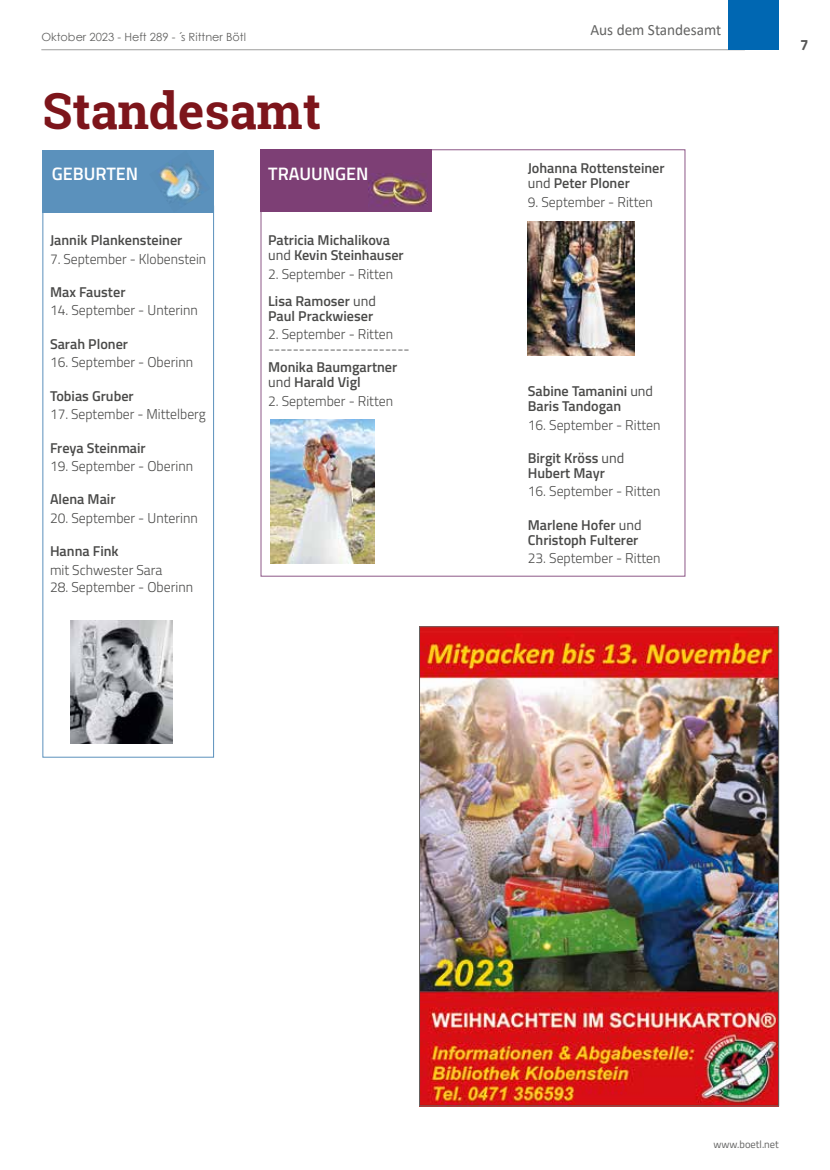
<style>
.page{position:relative;width:830px;height:1170px;background:#fff}
.page>*{position:absolute;margin:0;border:0;box-sizing:border-box;transform-origin:0 0}
.t1{font:700 49.8px "Roboto Slab";color:#7d151b}
.t2{font:600 18px "Titillium Web";color:#fff}
.t3{font:15.75px "Calibri";color:#636362}
.t4{font:700 15px "Titillium Web";color:#575756}
.t5{font:600 14.25px/15px "Titillium Web";color:#4a4a49}
.t6{font:300 14.25px/26.8px "Titillium Web";color:#4a4a49}
.t7{font:300 14.25px "Titillium Web";color:#4a4a49;scale:.96 1}
.t8{font:11.25px "Century Gothic";color:#636362}
.t9{font:10.5px "Titillium Web";color:#636362}
.s1{font-weight:400}
.s2{font-weight:600}
</style>
<div class="page">
<hr style="left:41px;top:49px;width:703px;height:1px;background:#9d9d9c">
<div style="left:728px;top:0;width:50px;height:50px;background:#0067b2"></div>
<div style="left:43px;top:206px;width:171px;height:551px;border:1px solid #5b91bc"></div>
<div style="left:43px;top:150px;width:171px;height:63px;background:#5b91bc"></div>
<div style="left:260px;top:149px;width:172px;height:63px;background:#7d3f75"></div>
<img style="left:71px;top:621px;width:101px;height:122px">
<img style="left:270px;top:420px;width:105px;height:144px">
<img style="left:527px;top:221px;width:107px;height:134px">
<img style="left:159px;top:163px;width:43px;height:39px">
<img style="left:369px;top:173px;width:58px;height:34px">
<img style="left:421px;top:628px;width:355px;height:476px">
<p class="t8" style="left:41px;top:29px;width:206px">Oktober 2023 - Heft 289 - ´s Rittner Bötl</p>
<h1 class="t1" style="left:43px;top:76px;width:280px">Standesamt</h1>
<p class="t3" style="left:590px;top:18px;width:132px">Aus dem Standesamt</p>
<p class="t2" style="left:52px;top:161px;width:88px">GEBURTEN</p>
<p class="t5" style="left:527px;top:160px;width:138px">Johanna Rottensteiner <span class="s1">und</span> Peter Ploner</p>
<p class="t6" style="left:527px;top:188px;width:126px">9. September - Ritten</p>
<p class="t2" style="left:268px;top:161px;width:102px">TRAUUNGEN</p>
<p class="t5" style="left:50px;top:232px;width:134px">Jannik Plankensteiner</p>
<p class="t7" style="left:50px;top:248px;width:164px">7. September - Klobenstein</p>
<p class="t5" style="left:50px;top:284px;width:77px">Max Fauster</p>
<p class="t6" style="left:50px;top:296px;width:149px">14. September - Unterinn</p>
<p class="t5" style="left:50px;top:335px;width:79px">Sarah Ploner</p>
<p class="t6" style="left:50px;top:348px;width:145px">16. September - Oberinn</p>
<p class="t5" style="left:50px;top:387px;width:85px">Tobias Gruber</p>
<p class="t7" style="left:50px;top:404px;width:164px">17. September - Mittelberg</p>
<p class="t5" style="left:50px;top:439px;width:97px">Freya Steinmair</p>
<p class="t6" style="left:50px;top:452px;width:145px">19. September - Oberinn</p>
<p class="t5" style="left:50px;top:491px;width:67px">Alena Mair</p>
<p class="t6" style="left:50px;top:503px;width:149px">20. September - Unterinn</p>
<p class="t5" style="left:50px;top:543px;width:70px">Hanna Fink</p>
<p class="t6" style="left:50px;top:555px;width:114px">mit Schwester Sara</p>
<p class="t6" style="left:50px;top:572px;width:145px">28. September - Oberinn</p>
<p class="t5" style="left:268px;top:232px;width:137px">Patricia Michalikova <span class="s1">und</span> Kevin Steinhauser</p>
<p class="t6" style="left:268px;top:259px;width:126px">2. September - Ritten<br><span class="s2">Lisa Ramoser</span> <span class="s1">und</span></p>
<p class="t5" style="left:268px;top:307px;width:106px">Paul Prackwieser</p>
<p class="t6" style="left:268px;top:326px;width:143px;line-height:15px">2. September - Ritten -----------------------</p>
<p class="t5" style="left:268px;top:359px;width:131px">Monika Baumgartner <span class="s1">und</span> Harald Vigl</p>
<p class="t6" style="left:268px;top:386px;width:126px">2. September - Ritten</p>
<p class="t5" style="left:527px;top:383px;width:127px">Sabine Tamanini <span class="s1">und<br></span>Baris Tandogan</p>
<p class="t6" style="left:527px;top:410px;width:134px">16. September - Ritten</p>
<p class="t5" style="left:527px;top:450px;width:98px">Birgit Kröss <span class="s1">und<br></span>Hubert Mayr</p>
<p class="t6" style="left:527px;top:477px;width:134px">16. September - Ritten</p>
<p class="t5" style="left:527px;top:516px;width:115px">Marlene Hofer <span class="s1">und<br></span>Christoph Fulterer</p>
<p class="t6" style="left:527px;top:544px;width:134px">23. September - Ritten</p>
<p class="t4" style="left:799px;top:33px;width:10px">7</p>
<p class="t9" style="left:713px;top:1136px;width:67px">www.boetl.net</p>
</div>
